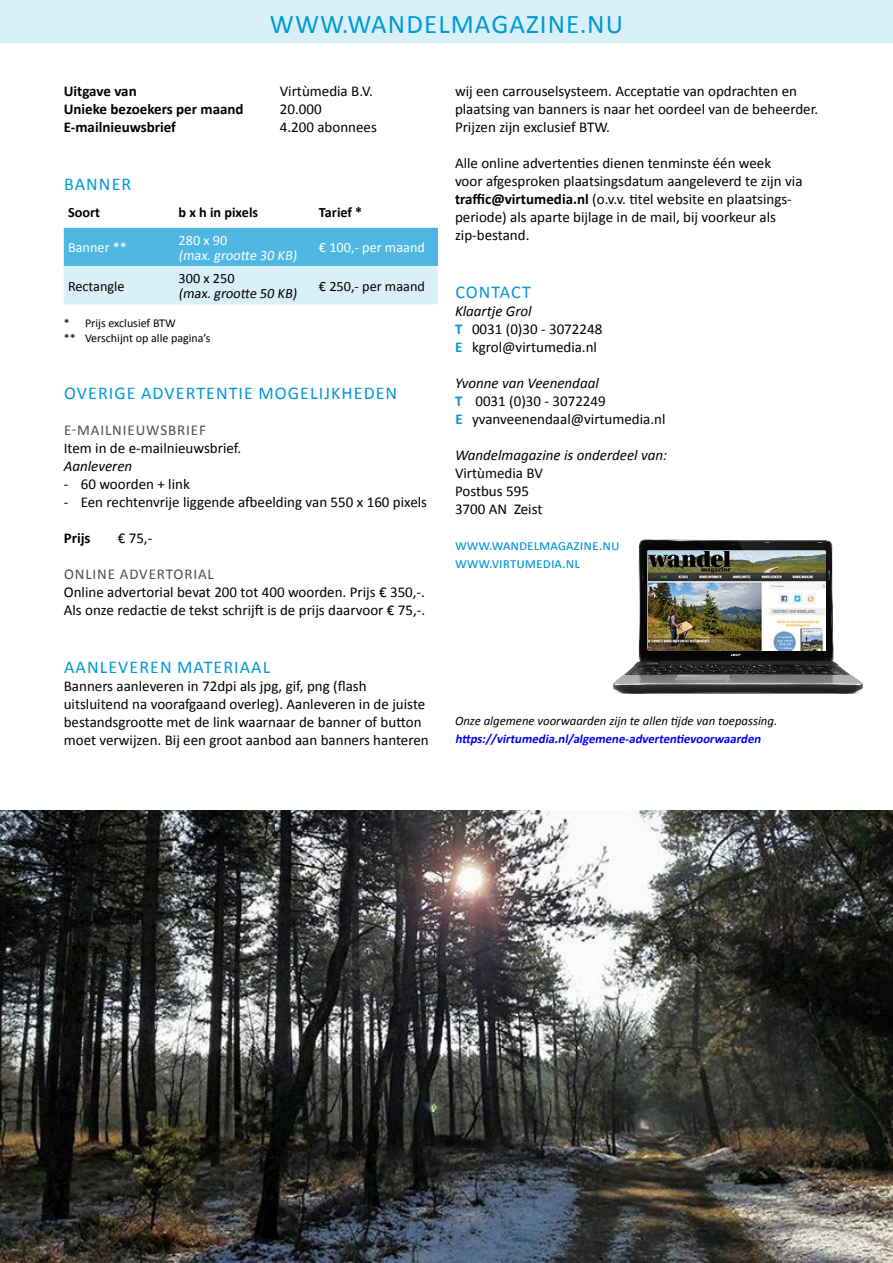
<style>
.page{position:relative;width:893px;height:1263px;background:#fff}
.page>*{position:absolute;margin:0;border:0;box-sizing:border-box;transform-origin:0 0}
.t1{font:27px "Calibri";letter-spacing:.04em;color:#0099d6}
.t2{font:18px "Calibri";letter-spacing:.06em;color:#0099d6}
.t3{font:15px/18px "Calibri";color:#000}
.t4{font:700 15px "Calibri";color:#000}
.t5{font:italic 15px "Calibri";color:#000}
.t6{font:15px/18px "Calibri";color:#0099d6}
.t7{font:15px "Calibri";letter-spacing:.06em;color:#4d4d4d}
.t8{font:14.25px/15px "Calibri";color:#000}
.t9{font:14.25px/15px "Calibri";color:#fff}
.t10{font:700 14.25px "Calibri";color:#000}
.t11{font:italic 12.75px "Calibri";color:#000}
.t12{font:italic 700 12.75px "Calibri";color:#00f}
.t13{font:12px/14.4px "Calibri";color:#000}
.s1{font-weight:700}
.s2{font-style:italic}
.s3{font-weight:700;color:#0099d6}
</style>
<div class="page">
<div style="left:0;top:0;width:893px;height:43px;background:#d9f0f9"></div>
<img style="left:0;top:810px;width:893px;height:453px">
<svg style="left:64px;top:227px;width:374px;height:77px;background:#93d3ed"></svg>
<img style="left:614px;top:540px;width:249px;height:153px">
<img style="left:648px;top:551px;width:177px;height:99px">
<h1 class="t1" style="left:270px;top:7px;width:355px">WWW.WANDELMAGAZINE.NU</h1>
<p class="t4" style="left:64px;top:82px;width:74px">Uitgave van</p>
<p class="t3" style="left:280px;top:82px;width:95px">Virtùmedia B.V.</p>
<p class="t4" style="left:64px;top:100px;width:181px">Unieke bezoekers per maand</p>
<p class="t3" style="left:280px;top:100px;width:43px">20.000</p>
<p class="t4" style="left:64px;top:118px;width:114px">E-mailnieuwsbrief</p>
<p class="t3" style="left:280px;top:118px;width:99px">4.200 abonnees</p>
<p class="t2" style="left:64px;top:173px;width:69px">BANNER</p>
<p class="t10" style="left:68px;top:203px;width:34px">Soort</p>
<p class="t10" style="left:179px;top:203px;width:81px">b x h in pixels</p>
<p class="t10" style="left:319px;top:203px;width:45px">Tarief *</p>
<p class="t9" style="left:68px;top:240px;width:61px">Banner **</p>
<p class="t9" style="left:179px;top:233px;width:122px">280 x 90 (max.grootte 30 KB)</p>
<p class="t9" style="left:319px;top:240px;width:108px">€ 100,- per maand</p>
<p class="t8" style="left:68px;top:278px;width:58px">Rectangle</p>
<p class="t8" style="left:179px;top:271px;width:122px">300 x 250 (max.grootte 50 KB)</p>
<p class="t8" style="left:319px;top:278px;width:108px">€ 250,- per maand</p>
<p class="t13" style="left:64px;top:316px;width:148px">* Prijs exclusief BTW<br>** Verschijnt op alle pagina’s</p>
<p class="t2" style="left:64px;top:382px;width:335px">OVERIGE ADVERTENTIE MOGELIJKHEDEN</p>
<p class="t7" style="left:64px;top:421px;width:143px">E-MAILNIEUWSBRIEF</p>
<p class="t3" style="left:64px;top:439px;width:179px">Item in de e-mailnieuwsbrief.</p>
<p class="t5" style="left:64px;top:456px;width:70px">Aanleveren</p>
<p class="t3" style="left:64px;top:475px;width:128px">- 60 woorden + link</p>
<p class="t3" style="left:64px;top:493px;width:365px">- Een rechtenvrije liggende afbeelding van 550 x 160 pixels</p>
<p class="t4" style="left:64px;top:529px;width:28px">Prijs</p>
<p class="t3" style="left:118px;top:529px;width:36px">€ 75,-</p>
<p class="t7" style="left:64px;top:565px;width:20px">Online</p>
<p class="t7" style="left:120px;top:565px;width:10px">advertorial</p>
<p class="t3" style="left:64px;top:583px;width:363px">Online advertorial bevat 200 tot 400 woorden. Prijs € 350,-.<br>Als onze redactie de tekst schrijft is de prijs daarvoor € 75,-.</p>
<p class="t2" style="left:64px;top:655px;width:208px">AANLEVEREN MATERIAAL</p>
<p class="t3" style="left:64px;top:677px;width:367px">Banners aanleveren in 72dpi als jpg, gif, png (flash uitsluitend na voorafgaand overleg). Aanleveren in de juiste bestandsgrootte met de link waarnaar de banner of button moet verwijzen. Bij een groot aanbod aan banners hanteren</p>
<p class="t3" style="left:455px;top:82px;width:365px">wij een carrouselsysteem. Acceptatie van opdrachten en plaatsing van banners is naar het oordeel van de beheerder.<br>Prijzen zijn exclusief BTW.</p>
<p class="t3" style="left:455px;top:154px;width:349px">Alle online advertenties dienen tenminste één week voor afgesproken plaatsingsdatum aangeleverd te zijn via <span class="s1">traffic@virtumedia.nl</span> (o.v.v. titel website en plaatsings&shy;periode) als aparte bijlage in de mail, bij voorkeur als zip-bestand.</p>
<p class="t2" style="left:455px;top:281px;width:77px">CONTACT</p>
<p class="t3" style="left:455px;top:302px;width:149px"><span class="s2">Klaartje Grol<br></span><span class="s3">T</span> 0031 (0)30 - 3072248 <span class="s3">e</span> kgrol@virtumedia.nl</p>
<p class="t3" style="left:455px;top:374px;width:212px"><span class="s2">Yvonne van Veenendaal<br></span><span class="s3">T</span> 0031 (0)30 - 3072249<br><span class="s3">e</span> yvanveenendaal@virtumedia.nl</p>
<p class="t5" style="left:455px;top:445px;width:214px">Wandelmagazine is onderdeel van:</p>
<p class="t3" style="left:455px;top:464px;width:89px">Virtùmedia BV<br>Postbus 595<br>3700 AN Zeist</p>
<p class="t6" style="left:455px;top:536px;width:166px">www.wandelmagazine.nu www.virtumedia.nl</p>
<p class="t11" style="left:455px;top:712px;width:324px">Onze algemene voorwaarden zijn te allen tijde van toepassing.</p>
<p class="t12" style="left:455px;top:731px;width:310px">https://virtumedia.nl/algemene-advertentievoorwaarden</p>
</div>
